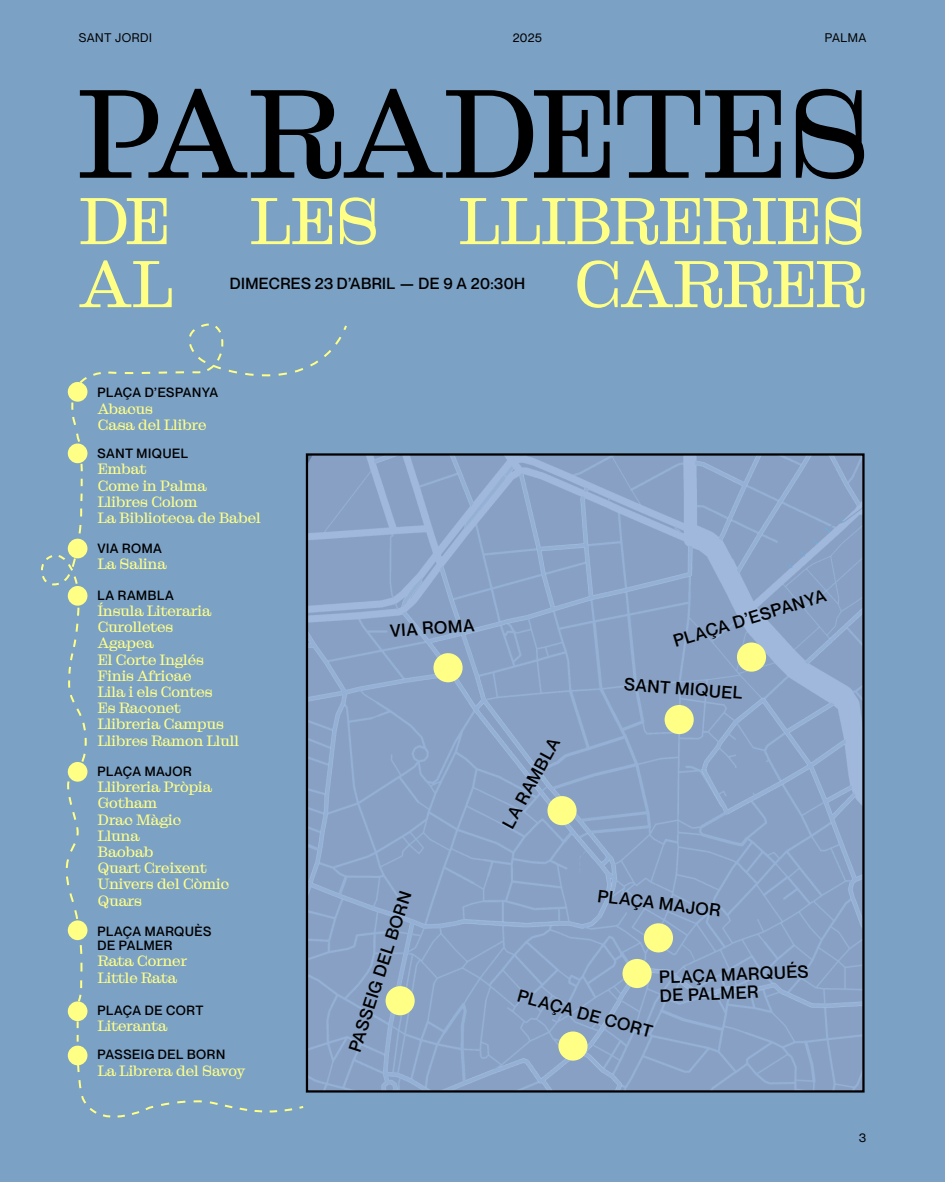
<style>
.page{position:relative;width:945px;height:1182px;background:#fff}
.page>*{position:absolute;margin:0;border:0;box-sizing:border-box;transform-origin:0 0}
.t1{font:125.04px "Droulers Clarendon WEB";letter-spacing:-.035em;color:#000}
.t2{font:65.71px/63px "Droulers Clarendon WEB";letter-spacing:-.025em;color:#ffff86}
.t3{font:500 17.24px/18.3px "Neue Montreal";color:#000}
.t4{font:500 15.75px "Neue Montreal";letter-spacing:.025em;color:#000}
.t5{font:14.88px/16.2px "Droulers Clarendon";letter-spacing:-.04em;color:#ffff86}
.t6{font:500 13.12px/14.2px "Neue Montreal";letter-spacing:.04em;color:#000}
.t7{font:12.25px "Neue Montreal";letter-spacing:.04em;color:#000}
</style>
<div class="page">
<div style="left:0;top:0;width:945px;height:1181px;background:#7ba1c5"></div>
<svg style="left:92px;top:1111px;width:48px;height:7px"></svg>
<svg style="left:254px;top:1111px;width:33px;height:2px"></svg>
<svg style="left:41px;top:323px;width:308px;height:788px"></svg>
<img style="left:309px;top:456px;width:553px;height:633px">
<div style="left:306px;top:453px;width:559px;height:639px;border:2px solid #000"></div>
<div style="left:644px;top:923px;width:29px;height:29px;background:#ffff86;border-radius:50%"></div>
<div style="left:386px;top:986px;width:29px;height:29px;background:#ffff86;border-radius:50%"></div>
<div style="left:665px;top:705px;width:29px;height:29px;background:#ffff86;border-radius:50%"></div>
<div style="left:737px;top:642px;width:29px;height:29px;background:#ffff86;border-radius:50%"></div>
<div style="left:558px;top:1031px;width:30px;height:29px;background:#ffff86;border-radius:50%"></div>
<div style="left:547px;top:796px;width:30px;height:29px;background:#ffff86;border-radius:50%"></div>
<div style="left:433px;top:653px;width:30px;height:29px;background:#ffff86;border-radius:50%"></div>
<div style="left:623px;top:958px;width:29px;height:29px;background:#ffff86;border-radius:50%"></div>
<p class="t7" style="left:79px;top:31px;width:75px">SANT JORDI</p>
<p class="t7" style="left:513px;top:31px;width:31px">2025</p>
<p class="t7" style="left:825px;top:31px;width:43px">PALMA</p>
<h1 class="t1" style="left:76px;top:61px;width:798px">PARADETES</h1>
<h2 class="t2" style="left:79px;top:190px;width:789px">DE LES LLIBRERIES<br>AL</h2>
<h2 class="t2" style="left:573px;top:253px;width:295px">CARRER</h2>
<p class="t4" style="left:230px;top:274px;width:297px">DIMECRES 23 D’ABRIL — DE 9 A 20:30H</p>
<p class="t6" style="left:98px;top:385px;width:122px">PLAÇA D’ESPANYA</p>
<p class="t5" style="left:98px;top:400px;width:111px">Abacus<br>Casa del Llibre</p>
<p class="t6" style="left:98px;top:446px;width:92px">SANT MIQUEL</p>
<p class="t5" style="left:98px;top:461px;width:165px">Embat<br>Come in Palma<br>Llibres Colom<br>La Biblioteca de Babel</p>
<p class="t6" style="left:98px;top:541px;width:66px">VIA ROMA</p>
<p class="t5" style="left:98px;top:556px;width:71px">La Salina</p>
<p class="t6" style="left:98px;top:588px;width:78px">LA RAMBLA</p>
<p class="t5" style="left:98px;top:602px;width:143px">Ínsula Literaria<br>Curolletes<br>Agapea<br>El Corte Inglés<br>Finis Africae<br>Lila i els Contes<br>Es Raconet<br>Llibreria Campus<br>Llibres Ramon Llull</p>
<p class="t6" style="left:98px;top:764px;width:96px">PLAÇA MAJOR</p>
<p class="t5" style="left:98px;top:778px;width:133px">Llibreria Pròpia<br>Gotham<br>Drac Màgic<br>Lluna<br>Baobab<br>Quart Creixent<br>Univers del Còmic<br>Quars</p>
<p class="t6" style="left:98px;top:924px;width:115px">PLAÇA MARQUÈS<br>DE PALMER</p>
<p class="t5" style="left:98px;top:952px;width:91px">Rata Corner<br>Little Rata</p>
<p class="t6" style="left:98px;top:1003px;width:108px">PLAÇA DE CORT</p>
<p class="t5" style="left:98px;top:1017px;width:72px">Literanta</p>
<p class="t6" style="left:98px;top:1047px;width:129px">PASSEIG DEL BORN</p>
<p class="t5" style="left:98px;top:1062px;width:150px">La Librera del Savoy</p>
<p class="t3" style="left:389px;top:621px;width:86px;rotate:-4deg">VIA ROMA</p>
<p class="t3" style="left:346px;top:1048px;width:169px;rotate:-72deg">PASSEIG DEL BORN</p>
<p class="t3" style="left:671px;top:632px;width:160px;rotate:-17deg">PLAÇA D’ESPANYA</p>
<p class="t3" style="left:499px;top:822px;width:102px;rotate:-61deg">LA RAMBLA</p>
<p class="t3" style="left:625px;top:675px;width:120px;rotate:4deg">SANT MIQUEL</p>
<p class="t3" style="left:599px;top:886px;width:125px;rotate:7deg">PLAÇA MAJOR</p>
<p class="t3" style="left:659px;top:967px;width:151px;rotate:-2deg">PLAÇA MARQUÉS<br>DE PALMER</p>
<p class="t3" style="left:520px;top:986px;width:141px;rotate:15deg">PLAÇA DE CORT</p>
<p class="t7" style="left:859px;top:1129px;width:8px">3</p>
</div>
